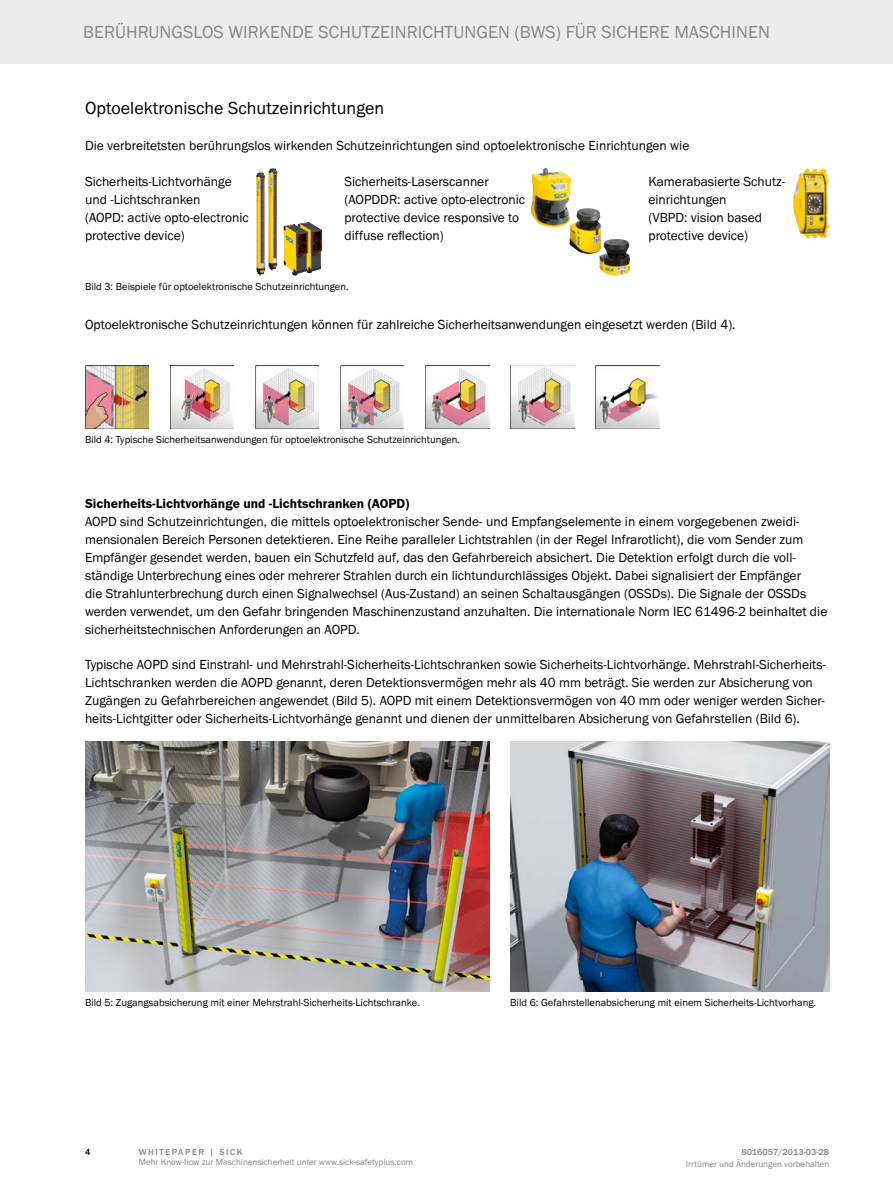
<style>
.page{position:relative;width:893px;height:1188px;background:#fff}
.page>*{position:absolute;margin:0;border:0;box-sizing:border-box;transform-origin:0 0}
.t1{font:18px "SICK Franklin";letter-spacing:.005em;color:#878786}
.t2{font:18px "SICK Franklin";color:#000}
.t3{font:13.5px/17.9px "SICK Franklin";color:#000}
.t4{font:700 13.5px "SICK Franklin";letter-spacing:.005em;color:#000}
.t5{font:10.5px "SICK Franklin";color:#000}
.t6{font:9px "SICK Franklin";color:#878786}
.t7{font:500 9px "SICK Franklin";color:#878786}
.t8{font:500 9px "SICK Franklin";color:#000}
</style>
<div class="page">
<div style="left:0;top:0;width:893px;height:64px;background:#ececed"></div>
<img style="left:283px;top:222px;width:39px;height:54px">
<img style="left:256px;top:168px;width:21px;height:108px">
<img style="left:531px;top:168px;width:40px;height:59px">
<img style="left:569px;top:208px;width:32px;height:46px">
<img style="left:599px;top:239px;width:31px;height:37px">
<img style="left:793px;top:168px;width:36px;height:70px">
<img style="left:85px;top:365px;width:64px;height:64px">
<img style="left:255px;top:365px;width:64px;height:64px">
<img style="left:425px;top:365px;width:64px;height:64px">
<img style="left:170px;top:365px;width:64px;height:64px">
<img style="left:340px;top:365px;width:64px;height:64px">
<img style="left:510px;top:365px;width:64px;height:64px">
<img style="left:595px;top:365px;width:64px;height:64px">
<img style="left:85px;top:741px;width:404px;height:251px">
<img style="left:510px;top:741px;width:319px;height:251px">
<h1 class="t1" style="left:83px;top:21px;width:688px">Berührungslos wirkende Schutzeinrichtungen (BWS) für sichere Maschinen</h1>
<h1 class="t2" style="left:85px;top:97px;width:301px">Optoelektronische Schutzeinrichtungen</h1>
<p class="t3" style="left:85px;top:137px;width:606px">Die verbreitetsten berührungslos wirkenden Schutzeinrichtungen sind optoelektronische Einrichtungen wie</p>
<p class="t3" style="left:85px;top:173px;width:165px">Sicherheits-Lichtvorhänge und -Lichtschranken<br>(AO PD: active opto-electronic protective device)</p>
<p class="t3" style="left:344px;top:173px;width:146px">Sicherheits-Laserscanner (AOPDDR</p>
<p class="t3" style="left:344px;top:191px;width:182px;text-indent:53px">: active opto-electronic protective device responsive to diffuse reflection)</p>
<p class="t5" style="left:85px;top:280px;width:265px">Bild 3: Beispiele für optoelektronische Schutzeinrichtungen.</p>
<p class="t3" style="left:648px;top:173px;width:138px">Kamerabasierte Schutz&shy;einrichtungen<br>(VBPD: vision based protective device)</p>
<p class="t3" style="left:85px;top:316px;width:652px">Optoelektronische Schutzeinrichtungen können für zahlreiche Sicherheitsanwendungen eingesetzt werden (Bild 4).</p>
<p class="t5" style="left:85px;top:433px;width:377px">Bild 4: Typische Sicherheitsanwendungen für optoelektronische Schutzeinrichtungen.</p>
<p class="t4" style="left:85px;top:495px;width:326px">Sicherheits-Lichtvorhänge und ‑Lichtschranken (AOPD)</p>
<p class="t3" style="left:85px;top:513px;width:720px">AOPD sind Schutzeinrichtungen, die mittels optoelektronischer Sende- und Empfangselemente in einem vorgegebenen zweidi&shy;mensionalen Bereich Personen detektieren. Eine Reihe paralleler Lichtstrahlen (in der Regel I nfrarotlicht), die vom Sender zum Empfänger gesendet werden, bauen ein Schutzfeld auf, das den Gefahrbereich absichert. Die Detektion erfolgt durch die voll&shy;ständige Unterbrechung eines oder mehrerer Strahlen durch ein lichtundurchlässiges Objekt. Dabei signalisiert der Empfänger die Strahlunterbrechung durch einen Signalwechsel (Aus-Zustand) an seinen Schaltausgängen (OSSD</p>
<p class="t3" style="left:661px;top:585px;width:116px">s). Die Signale der OSSD</p>
<p class="t3" style="left:85px;top:585px;width:744px;text-indent:715px">s werden verwendet, um den Gefahr bringenden Maschinenzustand anzuhalten. Die internationale Norm IEC 61496-2 beinhaltet die sicherheitstechnischen Anforderungen an AOPD.</p>
<p class="t3" style="left:85px;top:656px;width:742px">Typische AOPD sind Einstrahl- und Mehrstrahl-Sicherheits-Lichtschranken sowie Sicherheits-Lichtvorhänge. Mehrstrahl-Sicherheits-Lichtschranken werden die AOPD genannt, deren Detektionsvermögen mehr als 40 mm beträgt. Sie werden zur Absicherung von Zugängen zu Gefahrbereichen angewendet (Bild 5). AOPD mit einem Detektionsvermögen von 40 mm oder weniger werden Sicher&shy;heits-Lichtgitter oder Sicherheits-Lichtvorhänge genannt und dienen der unmittelbaren Absicherung von Gefahrstellen (Bild 6).</p>
<p class="t5" style="left:85px;top:996px;width:336px">Bild 5: Zugangsabsicherung mit einer Mehrstrahl-Sicherheits-Lichtschranke.</p>
<p class="t5" style="left:510px;top:996px;width:307px">Bild 6: Gefahrstellenabsicherung mit einem Sicherheits-Lichtvorhang.</p>
<p class="t8" style="left:85px;top:1146px;width:7px">4</p>
<p class="t7" style="left:139px;top:1146px;width:17px">WHITEPAPER</p>
<p class="t7" style="left:210px;top:1146px;width:28px">| SICK</p>
<p class="t7" style="left:741px;top:1146px;width:89px">8016057/2013-03-28</p>
<p class="t6" style="left:139px;top:1157px;width:276px">Mehr Know-how zur Maschinensicherheit unter www.sick-safetyplus.com</p>
<p class="t6" style="left:686px;top:1159px;width:145px">I rrtümer und Änderungen vorbehalten</p>
</div>
